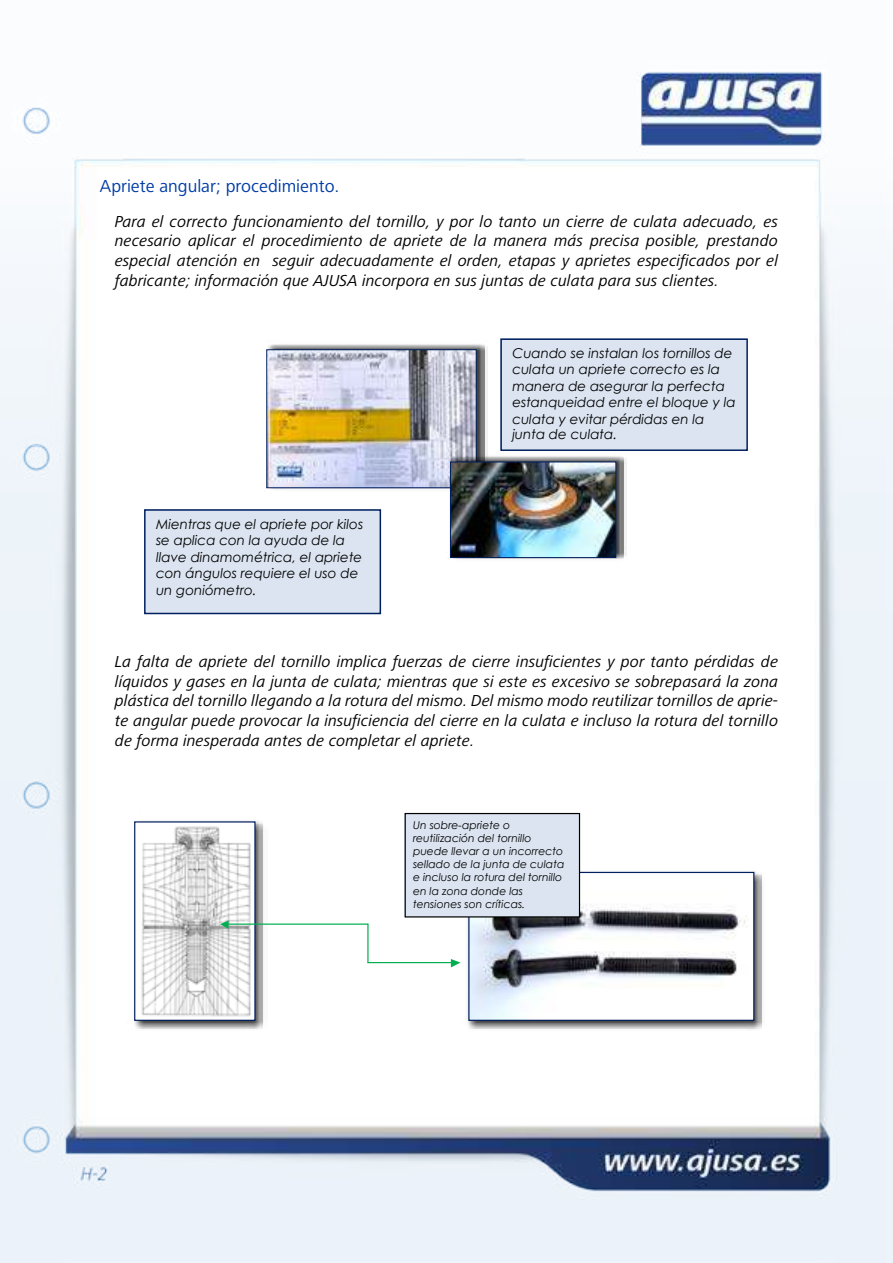
<style>
.page{position:relative;width:893px;height:1263px;background:#fff}
.page>*{position:absolute;margin:0;border:0;box-sizing:border-box;transform-origin:0 0}
.t1{font:18px "Frutiger Next LT";color:#003ca6}
.t2{font:italic 16.5px/19.8px "Frutiger Next LT";color:#000;text-align:justify}
.t3{font:italic 13.5px/16.5px "Century Gothic";color:#000}
.t4{font:italic 10.8px/13.2px "Century Gothic";color:#000}
</style>
<div class="page">
<img style="left:0;top:71px;width:893px;height:1192px">
<img style="left:263px;top:340px;width:224px;height:151px">
<img style="left:267px;top:343px;width:217px;height:108px">
<img style="left:268px;top:351px;width:207px;height:135px">
<div style="left:266px;top:349px;width:211px;height:139px;border:1px solid #001f5f"></div>
<img style="left:447px;top:451px;width:179px;height:110px">
<img style="left:451px;top:455px;width:173px;height:103px">
<img style="left:452px;top:464px;width:162px;height:92px">
<div style="left:450px;top:462px;width:166px;height:96px;border:1px solid #001f5f"></div>
<div style="left:144px;top:509px;width:236px;height:104px;background:#dbe4f0"></div>
<div style="left:144px;top:509px;width:237px;height:105px;border:2px solid #001f5f"></div>
<div style="left:500px;top:338px;width:246px;height:111px;background:#dbe4f0"></div>
<div style="left:500px;top:338px;width:248px;height:113px;border:2px solid #001f5f"></div>
<img style="left:127px;top:813px;width:141px;height:217px">
<img style="left:133px;top:819px;width:130px;height:209px">
<img style="left:136px;top:823px;width:118px;height:196px">
<div style="left:134px;top:821px;width:122px;height:200px;border:1px solid #001f5f"></div>
<hr style="left:227px;top:923px;width:141px;height:2px;background:#00af50">
<svg style="left:220px;top:920px;width:8px;height:9px"></svg>
<img style="left:460px;top:863px;width:304px;height:167px">
<img style="left:466px;top:869px;width:296px;height:159px">
<img style="left:470px;top:874px;width:282px;height:145px">
<div style="left:468px;top:872px;width:286px;height:149px;border:1px solid #001f5f"></div>
<hr style="left:367px;top:924px;width:2px;height:38px;background:#00af50">
<hr style="left:368px;top:962px;width:83px;height:1px;background:#00af50">
<svg style="left:451px;top:959px;width:9px;height:8px"></svg>
<div style="left:405px;top:813px;width:174px;height:103px;background:#dbe4f0"></div>
<div style="left:405px;top:813px;width:175px;height:104px;border:1px solid #000"></div>
<p class="t1" style="left:100px;top:179px;width:241px">Apriete angular; procedimiento.</p>
<p class="t2" style="left:115px;top:213px;width:665px">Para el correcto funcionamiento del tornillo, y por lo tanto un cierre de culata adecuado, es necesario aplicar el procedimiento de apriete de la manera más precisa posible, prestando especial atención en seguir adecuadamente el orden, etapas y aprietes especificados por el fabricante; información que AJUSA incorpora en sus juntas de culata para sus clientes.</p>
<p class="t3" style="left:156px;top:517px;width:209px">Mientras que el apriete por kilos se aplica con la ayuda de la llave dinamométrica, el apriete con ángulos requiere el uso de un goniómetro.</p>
<p class="t3" style="left:512px;top:346px;width:225px">Cuando se instalan los tornillos de culata un apriete correcto es la manera de asegurar la perfecta estanqueidad entre el bloque y la culata y evitar pérdidas en la</p>
<p class="t3" style="left:512px;top:427px;width:106px">junta de culata.</p>
<p class="t2" style="left:115px;top:653px;width:665px">La falta de apriete del tornillo implica fuerzas de cierre insuficientes y por tanto pérdidas de líquidos y gases en la junta de culata; mientras que si este es excesivo se sobrepasará la zona plástica del tornillo llegando a la rotura del mismo. Del mismo modo reutilizar tornillos de aprie&shy;te angular puede provocar la insuficiencia del cierre en la culata e incluso la rotura del tornillo de forma inesperada antes de completar el apriete.</p>
<p class="t4" style="left:413px;top:819px;width:153px">Un sobre-apriete o reutilización del tornillo puede llevar a un incorrecto sellado de la junta de culata e incluso la rotura del tornillo en la zona donde las tensiones son críticas.</p>
</div>
